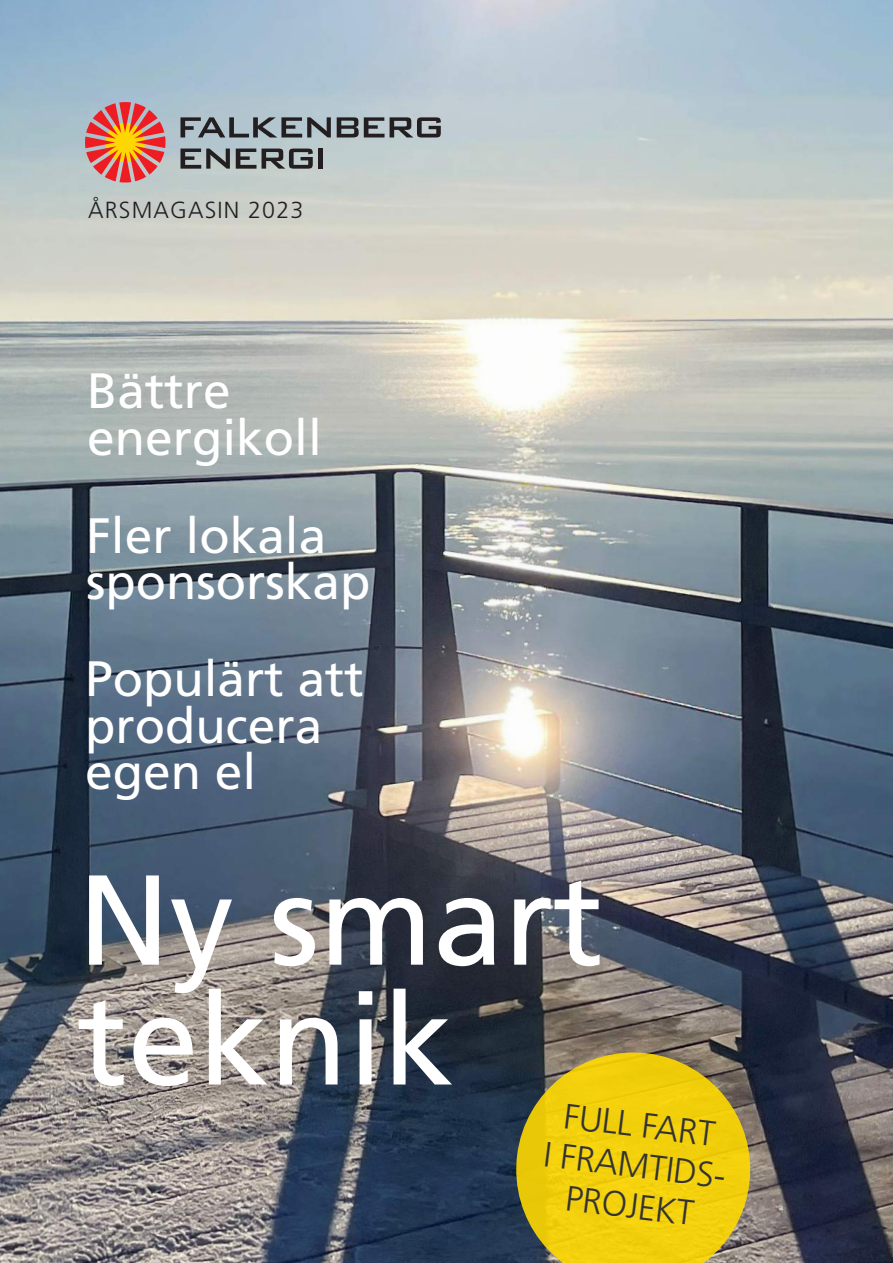
<style>
.page{position:relative;width:893px;height:1263px;background:#fff}
.page>*{position:absolute;margin:0;border:0;box-sizing:border-box;transform-origin:0 0}
.t1{font:127.8px/119.9px "Frutiger LT Std";color:#fff}
.t2{font:49.65px/46.7px "Frutiger LT Std";color:#fff}
.t3{font:300 35.4px/40.5px "Frutiger LT Std";color:#333;text-align:center}
.t4{font:300 23.25px "Frutiger LT Std";letter-spacing:.05em;color:#231f20}
</style>
<div class="page">
<img style="left:0;top:0;width:893px;height:1263px">
<svg style="left:85px;top:102px;width:81px;height:81px;background:#d67d65"></svg>
<svg style="left:180px;top:117px;width:151px;height:20px;background:#788186"></svg>
<svg style="left:337px;top:117px;width:104px;height:20px;background:#6d7275"></svg>
<svg style="left:180px;top:149px;width:50px;height:20px"></svg>
<svg style="left:236px;top:149px;width:20px;height:20px"></svg>
<svg style="left:262px;top:149px;width:51px;height:20px"></svg>
<div style="left:318px;top:149px;width:5px;height:20px;background:#231f20"></div>
<svg style="left:509px;top:1045px;width:248px;height:218px;background:#cbb11f"></svg>
<p class="t4" style="left:88px;top:197px;width:217px">ÅRSMAGASIN 2023</p>
<p class="t2" style="left:87px;top:368px;width:236px">Bättre energikoll</p>
<p class="t2" style="left:86px;top:512px;width:286px">Fler lokala sponsorskap</p>
<p class="t2" style="left:85px;top:656px;width:280px">Populärt att producera egen el</p>
<h1 class="t1" style="left:78px;top:861px;width:527px">Ny smart teknik</h1>
<p class="t3" style="left:551px;top:1094px;width:190px;rotate:7deg">FULL FART<br>I FRAMTIDS-<br>PROJEKT</p>
</div>
